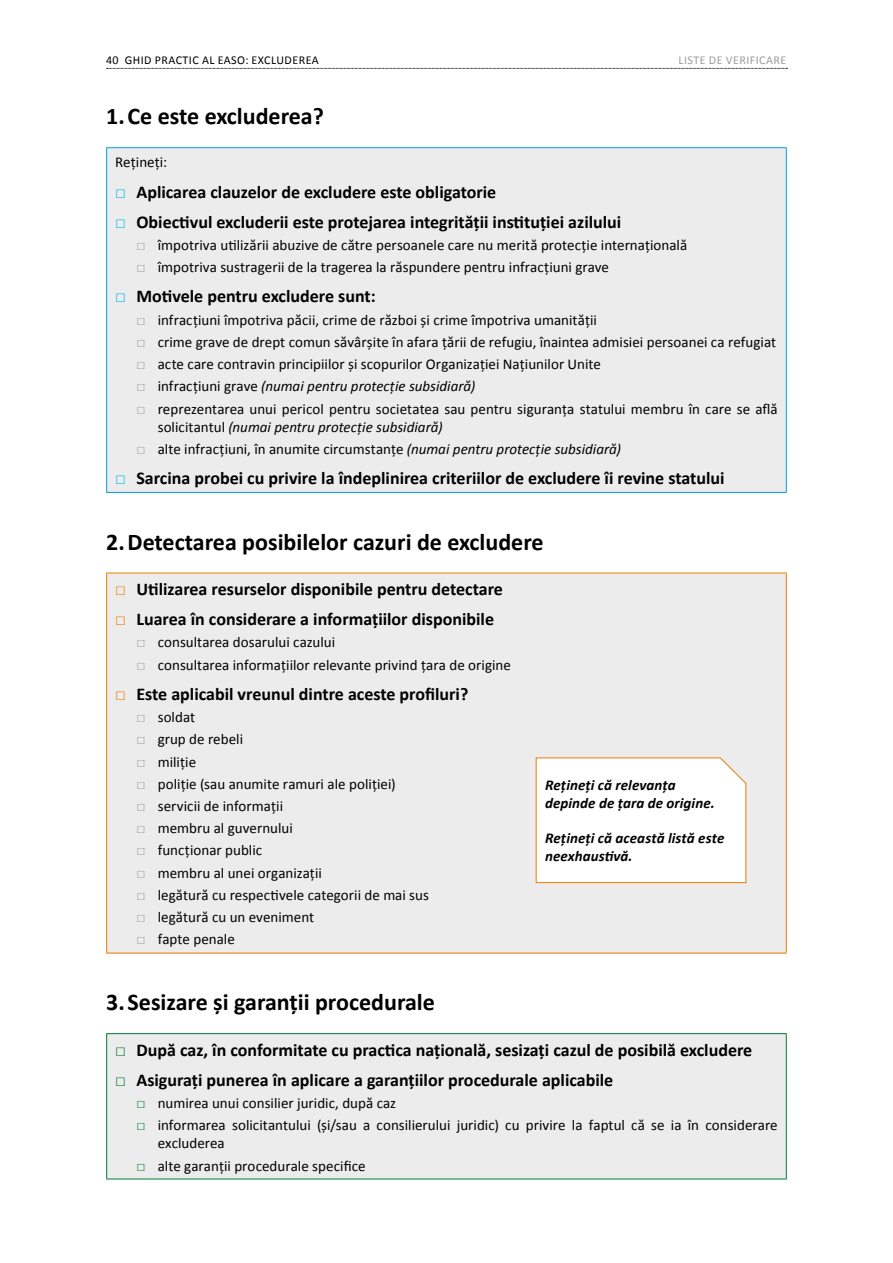
<style>
.page{position:relative;width:893px;height:1263px;background:#fff}
.page>*{position:absolute;margin:0;border:0;box-sizing:border-box;transform-origin:0 0}
.t1{font:700 24px "Calibri";color:#000}
.t2{font:700 18px "Calibri";color:#000}
.t3{font:15px/18px "Calibri";color:#000}
.t4{font:italic 700 15px/18px "Calibri";letter-spacing:.005em;color:#000}
.t5{font:italic 15px "Calibri";color:#000}
.t6{font:12px "Calibri";letter-spacing:.04em;color:#000}
.t7{font:12px "Calibri";letter-spacing:.04em;color:#9c9d9d}
.s1{font-weight:400;color:#04bbee}
.s2{color:#9c9d9d}
.s3{font-style:normal;color:#9c9d9d}
.s4{font-style:normal}
.s5{font-style:italic}
.s6{font-weight:400;color:#ef7c00}
.s7{font-weight:400;color:#007c33}
.s8{color:#007c33}
</style>
<div class="page">
<svg style="left:107px;top:68px;width:680px;height:1px"></svg>
<div style="left:107px;top:148px;width:679px;height:344px;background:#ececed"></div>
<hr style="left:106px;top:147px;width:681px;height:1px;background:#009ee3">
<hr style="left:106px;top:148px;width:1px;height:344px;background:#009ee3">
<hr style="left:786px;top:148px;width:1px;height:344px;background:#009ee3">
<hr style="left:106px;top:492px;width:681px;height:1px;background:#009ee3">
<div style="left:107px;top:573px;width:679px;height:380px;background:#ececed"></div>
<hr style="left:106px;top:573px;width:681px;height:1px;background:#ef7c00">
<hr style="left:106px;top:573px;width:1px;height:380px;background:#ef7c00">
<hr style="left:786px;top:573px;width:1px;height:380px;background:#ef7c00">
<hr style="left:106px;top:953px;width:681px;height:1px;background:#ef7c00">
<div style="left:107px;top:1034px;width:679px;height:145px;background:#ececed"></div>
<hr style="left:106px;top:1033px;width:681px;height:1px;background:#007c33">
<hr style="left:106px;top:1034px;width:1px;height:145px;background:#007c33">
<hr style="left:786px;top:1034px;width:1px;height:145px;background:#007c33">
<hr style="left:106px;top:1179px;width:681px;height:1px;background:#007c33">
<div style="left:535px;top:757px;width:212px;height:126px;background:#fff"></div>
<p class="t6" style="left:106px;top:52px;width:214px">40 GHID PRACTIC AL EASO: EXCLUDEREA</p>
<p class="t7" style="left:679px;top:52px;width:109px">LISTE DE VERIFICARE</p>
<h1 class="t1" style="left:106px;top:101px;width:219px">1.Ce este excluderea?</h1>
<p class="t3" style="left:115px;top:154px;width:53px">Rețineți:</p>
<p class="t2" style="left:115px;top:180px;width:383px"><span class="s1">□</span> Aplicarea clauzelor de excludere este obligatorie</p>
<p class="t2" style="left:115px;top:210px;width:508px"><span class="s1">□</span> Obiectivul excluderii este protejarea integrității instituției azilului</p>
<p class="t3" style="left:136px;top:236px;width:552px"><span class="s2">□</span> împotriva utilizării abuzive de către persoanele care nu merită protecție internațională</p>
<p class="t3" style="left:136px;top:258px;width:474px"><span class="s2">□</span> împotriva sustragerii de la tragerea la răspundere pentru infracțiuni grave</p>
<p class="t2" style="left:115px;top:285px;width:262px"><span class="s1">□</span> Motivele pentru excludere sunt:</p>
<p class="t3" style="left:136px;top:311px;width:462px"><span class="s2">□</span> infracțiuni împotriva păcii, crime de război și crime împotriva umanității</p>
<p class="t3" style="left:136px;top:333px;width:641px"><span class="s2">□</span> crime grave de drept comun săvârșite în afara țării de refugiu, înaintea admisiei persoanei ca refugiat</p>
<p class="t3" style="left:136px;top:355px;width:466px"><span class="s2">□</span> acte care contravin principiilor și scopurilor Organizației Națiunilor Unite</p>
<p class="t5" style="left:136px;top:376px;width:340px"><span class="s3">□</span> <span class="s4">infracțiuni grave</span> (numai pentru protecție subsidiară)</p>
<p class="t3" style="left:158px;top:400px;width:622px;text-indent:-21px"><span class="s2">□</span> reprezentarea unui pericol pentru societatea sau pentru siguranța statului membru în care se află solicitantul <span class="s5">(numai pentru protecție subsidiară)</span></p>
<p class="t3" style="left:136px;top:440px;width:486px"><span class="s2">□</span> alte infracțiuni, în anumite circumstanțe <span class="s5">(numai pentru protecție subsidiară)</span></p>
<p class="t2" style="left:115px;top:466px;width:611px"><span class="s1">□</span> Sarcina probei cu privire la îndeplinirea criteriilor de excludere îi revine statului</p>
<h1 class="t1" style="left:106px;top:526px;width:439px">2.Detectarea posibilelor cazuri de excludere</h1>
<p class="t2" style="left:115px;top:577px;width:389px"><span class="s6">□</span> Utilizarea resurselor disponibile pentru detectare</p>
<p class="t2" style="left:115px;top:608px;width:380px"><span class="s6">□</span> Luarea în considerare a informațiilor disponibile</p>
<p class="t3" style="left:136px;top:633px;width:200px"><span class="s2">□</span> consultarea dosarului cazului</p>
<p class="t3" style="left:136px;top:656px;width:376px"><span class="s2">□</span> consultarea informațiilor relevante privind țara de origine</p>
<p class="t2" style="left:115px;top:682px;width:355px"><span class="s6">□</span> Este aplicabil vreunul dintre aceste profiluri?</p>
<p class="t3" style="left:136px;top:708px;width:60px"><span class="s2">□</span> soldat</p>
<p class="t3" style="left:136px;top:730px;width:108px"><span class="s2">□</span> grup de rebeli</p>
<p class="t3" style="left:136px;top:752px;width:61px"><span class="s2">□</span> miliție</p>
<p class="t3" style="left:136px;top:775px;width:261px"><span class="s2">□</span> poliție (sau anumite ramuri ale poliției)</p>
<p class="t3" style="left:136px;top:797px;width:148px"><span class="s2">□</span> servicii de informații</p>
<p class="t3" style="left:136px;top:819px;width:158px"><span class="s2">□</span> membru al guvernului</p>
<p class="t3" style="left:136px;top:841px;width:127px"><span class="s2">□</span> funcționar public</p>
<p class="t3" style="left:136px;top:864px;width:187px"><span class="s2">□</span> membru al unei organizații</p>
<p class="t3" style="left:136px;top:886px;width:294px"><span class="s2">□</span> legătură cu respectivele categorii de mai sus</p>
<p class="t3" style="left:136px;top:908px;width:179px"><span class="s2">□</span> legătură cu un eveniment</p>
<p class="t3" style="left:136px;top:930px;width:100px"><span class="s2">□</span> fapte penale</p>
<p class="t4" style="left:545px;top:776px;width:171px">Rețineți că relevanța depinde de țara de origine.</p>
<p class="t4" style="left:545px;top:829px;width:181px">Rețineți că această listă este neexhaustivă.</p>
<h1 class="t1" style="left:106px;top:987px;width:330px">3.Sesizare și garanții procedurale</h1>
<p class="t2" style="left:115px;top:1038px;width:639px"><span class="s7">□</span> După caz, în conformitate cu practica națională, sesizați cazul de posibilă excludere</p>
<p class="t2" style="left:115px;top:1068px;width:500px"><span class="s7">□</span> Asigurați punerea în aplicare a garanțiilor procedurale aplicabile</p>
<p class="t3" style="left:136px;top:1094px;width:261px"><span class="s8">□</span> numirea unui consilier juridic, după caz</p>
<p class="t3" style="left:158px;top:1116px;width:622px;text-indent:-21px"><span class="s8">□</span> informarea solicitantului (și/sau a consilierului juridic) cu privire la faptul că se ia în considerare excluderea</p>
<p class="t3" style="left:136px;top:1156px;width:231px"><span class="s8">□</span> alte garanții procedurale specifice</p>
</div>
